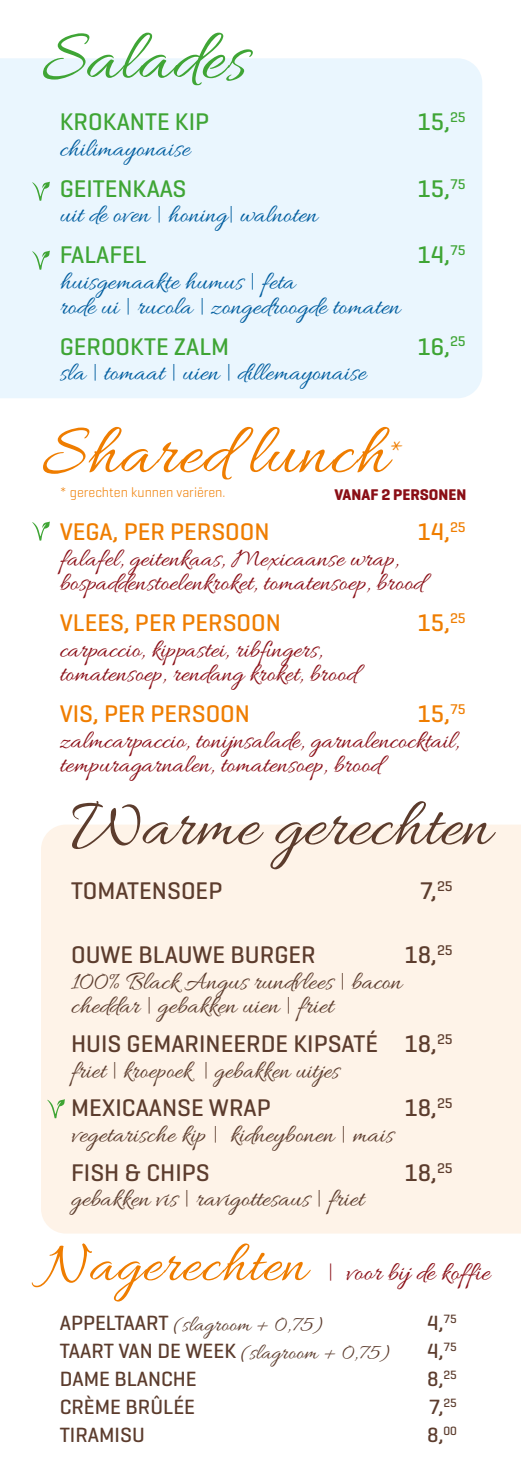
<style>
.page{position:relative;width:521px;height:1474px;background:#fff}
.page>*{position:absolute;margin:0;border:0;box-sizing:border-box;transform-origin:0 0}
.t1{font:73.5px "Allura";letter-spacing:.01em;color:#ef7d00}
.t2{font:73.5px "Allura";letter-spacing:.01em;color:#3fa535}
.t3{font:70px "Allura";color:#5c3c2d}
.t4{font:27.12px "Allura";color:#8a0e16}
.t5{font:26.6px "Allura";color:#ef7d00}
.t6{font:26.25px/24.5px "Allura";color:#8a0e16}
.t7{font:26.25px/24.5px "Allura";color:#005d9f}
.t8{font:26.25px/24.5px "Allura";color:#5c3c2d}
.t9{font:26.25px "Allura";color:#5c3c2d;scale:.96 1}
.t10{font:500 24.5px "Geogrotesque";color:#5c3c2d}
.t11{font:500 24.5px "Geogrotesque";color:#ef7d00}
.t12{font:500 24.5px "Geogrotesque";color:#3fa535}
.t13{font:22.75px "Allura";color:#5c3c2d}
.t14{font:500 21px "Geogrotesque";color:#5c3c2d}
.t15{font:700 15.75px "Geogrotesque";color:#8a0e16}
.t16{font:300 14px "Geogrotesque";color:#ef7d00}
.s1{font-size:59.68px;color:#ef7d00}
.s2{font-family:"Geogrotesque";font-weight:500;font-size:21px}
</style>
<div class="page">
<div style="left:41px;top:825px;width:480px;height:408px;background:#fef3e8"></div>
<svg style="left:47px;top:1099px;width:18px;height:19px"></svg>
<div style="left:0;top:58px;width:482px;height:340px;background:#eaf6fe"></div>
<svg style="left:32px;top:521px;width:18px;height:19px"></svg>
<svg style="left:32px;top:182px;width:18px;height:19px"></svg>
<svg style="left:32px;top:251px;width:18px;height:19px"></svg>
<h1 class="t2" style="left:42px;top:17px;width:207px">Salades</h1>
<p class="t12" style="left:60px;top:107px;width:151px">KROKANTE KIP</p>
<p class="t12" style="left:417px;top:107px;width:50px">15,<sup>25</sup></p>
<p class="t7" style="left:60px;top:138px;width:132px">chilimayonaise</p>
<p class="t12" style="left:60px;top:173px;width:128px">GEITENKAAS</p>
<p class="t12" style="left:417px;top:173px;width:50px">15,<sup>75</sup></p>
<p class="t7" style="left:60px;top:205px;width:259px">uit de oven | honing| walnoten</p>
<p class="t12" style="left:60px;top:240px;width:89px">FALAFEL</p>
<p class="t12" style="left:417px;top:240px;width:50px">14,<sup>75</sup></p>
<p class="t7" style="left:60px;top:271px;width:342px">huisgemaakte humus | feta<br>rode ui | rucola | zongedroogde tomaten</p>
<p class="t12" style="left:60px;top:331px;width:171px">GEROOKTE ZALM</p>
<p class="t12" style="left:417px;top:331px;width:50px">16,<sup>25</sup></p>
<p class="t7" style="left:60px;top:362px;width:308px">sla | tomaat | uien | dillemayonaise</p>
<h1 class="t1" style="left:42px;top:411px;width:347px">Shared lunch</h1>
<p class="t5" style="left:388px;top:434px;width:19px">*</p>
<p class="t16" style="left:60px;top:484px;width:167px">* gerechten kunnen variëren.</p>
<p class="t15" style="left:335px;top:485px;width:133px">VANAF 2 PERSONEN</p>
<p class="t11" style="left:60px;top:516px;width:211px">VEGA, PER PERSOON</p>
<p class="t11" style="left:417px;top:516px;width:50px">14,<sup>25</sup></p>
<p class="t6" style="left:60px;top:547px;width:365px">falafel, geitenkaas, Mexicaanse wrap, bospaddenstoelenkroket, tomatensoep, brood</p>
<p class="t11" style="left:60px;top:607px;width:223px">VLEES, PER PERSOON</p>
<p class="t11" style="left:417px;top:607px;width:50px">15,<sup>25</sup></p>
<p class="t6" style="left:60px;top:638px;width:298px">carpaccio, kippastei, ribfingers, tomatensoep, rendang kroket, brood</p>
<p class="t11" style="left:60px;top:698px;width:192px">VIS, PER PERSOON</p>
<p class="t11" style="left:417px;top:698px;width:50px">15,<sup>75</sup></p>
<p class="t6" style="left:60px;top:729px;width:401px">zalmcarpaccio, tonijnsalade, garnalencocktail, tempuragarnalen, tomatensoep, brood</p>
<h2 class="t3" style="left:71px;top:786px;width:421px">Warme gerechten</h2>
<p class="t10" style="left:71px;top:875px;width:153px">TOMATENSOEP</p>
<p class="t10" style="left:420px;top:875px;width:34px">7,<sup>25</sup></p>
<p class="t10" style="left:71px;top:939px;width:246px">OUWE BLAUWE BURGER</p>
<p class="t10" style="left:404px;top:939px;width:50px">18,<sup>25</sup></p>
<p class="t8" style="left:71px;top:970px;width:332px">100% Black Angus rundvlees | bacon cheddar | gebakken uien | friet</p>
<p class="t10" style="left:71px;top:1028px;width:383px">HUIS GEMARINEERDE KIPSATÉ 18,<sup>25</sup></p>
<p class="t9" style="left:71px;top:1055px;width:281px">friet | kroepoek | gebakken uitjes</p>
<p class="t10" style="left:71px;top:1092px;width:201px">MEXICAANSE WRAP</p>
<p class="t10" style="left:404px;top:1092px;width:50px">18,<sup>25</sup></p>
<p class="t8" style="left:71px;top:1124px;width:324px">vegetarische kip | kidneybonen | mais</p>
<p class="t10" style="left:71px;top:1157px;width:140px">FISH &amp; CHIPS</p>
<p class="t10" style="left:404px;top:1157px;width:50px">18,<sup>25</sup></p>
<p class="t8" style="left:71px;top:1188px;width:294px">gebakken vis | ravigottesaus | friet</p>
<p class="t4" style="left:42px;top:1257px;width:450px"><span class="s1">Nagerechten</span> | voor bij de koffie</p>
<p class="t13" style="left:60px;top:1311px;width:267px"><span class="s2">APPELTAART</span> (slagroom + 0,75)</p>
<p class="t14" style="left:427px;top:1309px;width:31px">4,<sup>75</sup></p>
<p class="t13" style="left:60px;top:1339px;width:334px"><span class="s2">TAART VAN DE WEEK</span> (slagroom + 0,75)</p>
<p class="t14" style="left:427px;top:1337px;width:31px">4,<sup>75</sup></p>
<p class="t14" style="left:60px;top:1365px;width:139px">DAME BLANCHE</p>
<p class="t14" style="left:427px;top:1365px;width:31px">8,<sup>25</sup></p>
<p class="t14" style="left:60px;top:1393px;width:137px">CRÈME BRÛLÉE</p>
<p class="t14" style="left:429px;top:1393px;width:30px">7,<sup>25</sup></p>
<p class="t14" style="left:60px;top:1421px;width:87px">TIRAMISU</p>
<p class="t14" style="left:427px;top:1421px;width:31px">8,<sup>00</sup></p>
</div>
